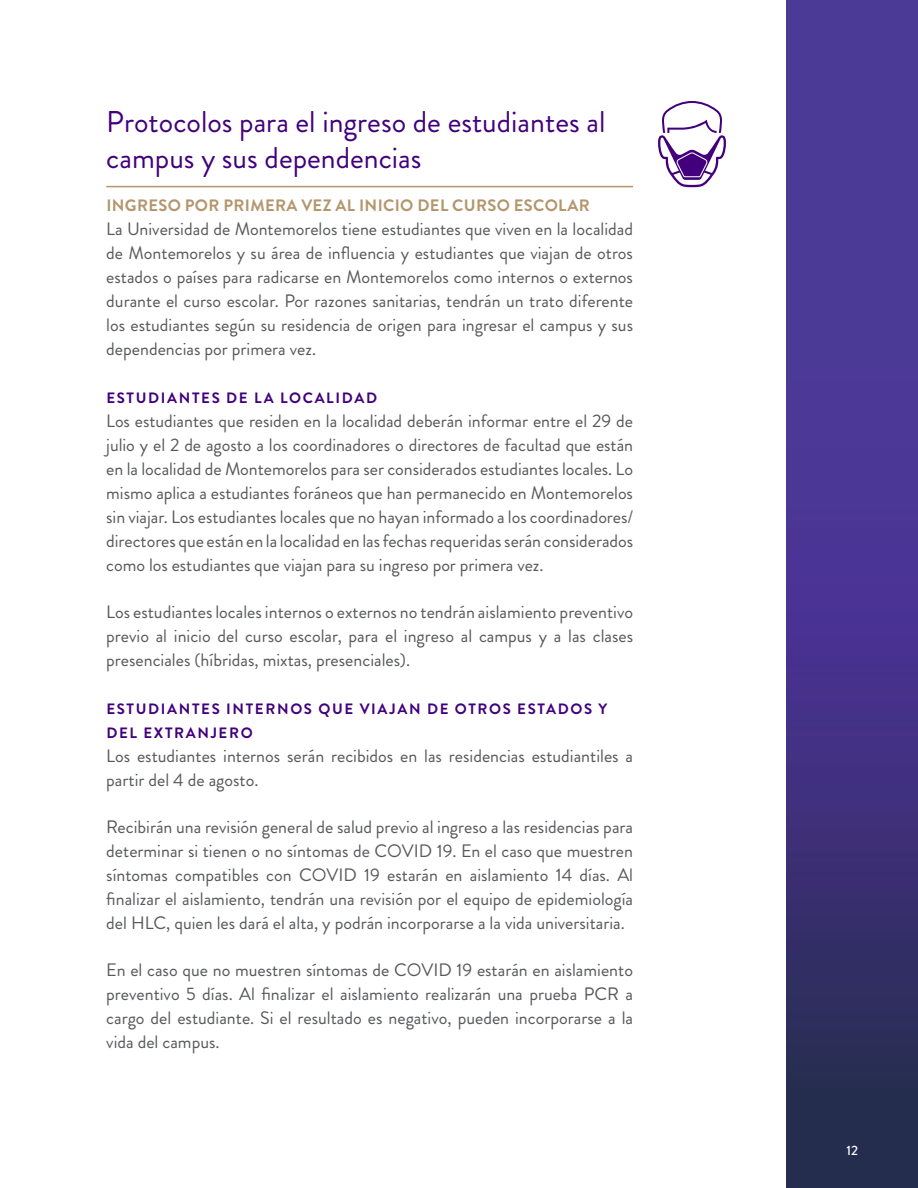
<style>
.page{position:relative;width:918px;height:1188px;background:#fff}
.page>*{position:absolute;margin:0;border:0;box-sizing:border-box;transform-origin:0 0}
.Titulos_Morados{font:30px/36px "Brandon Grotesque";color:#42007c}
.Texto_general{font:18px/24px "Brandon Grotesque";color:#57585a;text-align:justify}
.Subtitulos_Dorados{font:700 16.5px "Brandon Grotesque";letter-spacing:.02em;color:#b3966d}
.Subtitulo_Morados_Bo{font:700 15px/24px "Brandon Grotesque";letter-spacing:.11em;color:#42007c}
.t1{font:500 13.5px "Brandon Grotesque";color:#fff}
</style>
<div class="page">
<svg style="left:787px;top:0;width:131px;height:1188px;background:#413382"></svg>
<hr style="left:106px;top:186px;width:527px;height:1px;background:#b3966d">
<svg style="left:658px;top:101px;width:68px;height:86px"></svg>
<p class="Titulos_Morados" style="left:106px;top:104px;width:501px">Protocolos para el ingreso de estudiantes al campus y sus dependencias</p>
<p class="Subtitulos_Dorados" style="left:106px;top:194px;width:485px">INGRESO POR PRIMERA VEZ AL INICIO DEL CURSO ESCOLAR</p>
<p class="Texto_general" style="left:106px;top:217px;width:528px">La Universidad de Montemorelos tiene estudiantes que viven en la localidad de Montemorelos y su área de influencia y estudiantes que viajan de otros estados o países para radicarse en Montemorelos como internos o externos durante el curso escolar. Por razones sanitarias, tendrán un trato diferente los estudiantes según su residencia de origen para ingresar el campus y sus dependencias por primera vez.</p>
<p class="Subtitulo_Morados_Bo" style="left:106px;top:386px;width:272px">ESTUDIANTES DE LA LOCALIDAD</p>
<p class="Texto_general" style="left:106px;top:409px;width:528px">Los estudiantes que residen en la localidad deberán informar entre el 29 de julio y el 2 de agosto a los coordinadores o directores de facultad que están en la localidad de Montemorelos para ser considerados estudiantes locales. Lo mismo aplica a estudiantes foráneos que han permanecido en Montemorelos sin viajar. Los estudiantes locales que no hayan informado a los coordinadores/ directores que están en la localidad en las fechas requeridas serán considerados como los estudiantes que viajan para su ingreso por primera vez.</p>
<p class="Texto_general" style="left:106px;top:600px;width:528px">Los estudiantes locales internos o externos no tendrán aislamiento preventivo previo al inicio del curso escolar, para el ingreso al campus y a las clases presenciales (híbridas, mixtas, presenciales).</p>
<p class="Subtitulo_Morados_Bo" style="left:106px;top:697px;width:502px">ESTUDIANTES INTERNOS QUE VIAJAN DE OTROS ESTADOS Y<br>DEL EXTRANJERO</p>
<p class="Texto_general" style="left:106px;top:744px;width:528px">Los estudiantes internos serán recibidos en las residencias estudiantiles a partir del 4 de agosto.</p>
<p class="Texto_general" style="left:106px;top:815px;width:528px">Recibirán una revisión general de salud previo al ingreso a las residencias para determinar si tienen o no síntomas de COVID 19. En el caso que muestren síntomas compatibles con COVID 19 estarán en aislamiento 14 días. Al finalizar el aislamiento, tendrán una revisión por el equipo de epidemiología del HLC, quien les dará el alta, y podrán incorporarse a la vida universitaria.</p>
<p class="Texto_general" style="left:106px;top:958px;width:528px">En el caso que no muestren síntomas de COVID 19 estarán en aislamiento preventivo 5 días. Al finalizar el aislamiento realizarán una prueba PCR a cargo del estudiante. Si el resultado es negativo, pueden incorporarse a la vida del campus.</p>
<p class="t1" style="left:847px;top:1141px;width:13px">12</p>
</div>
